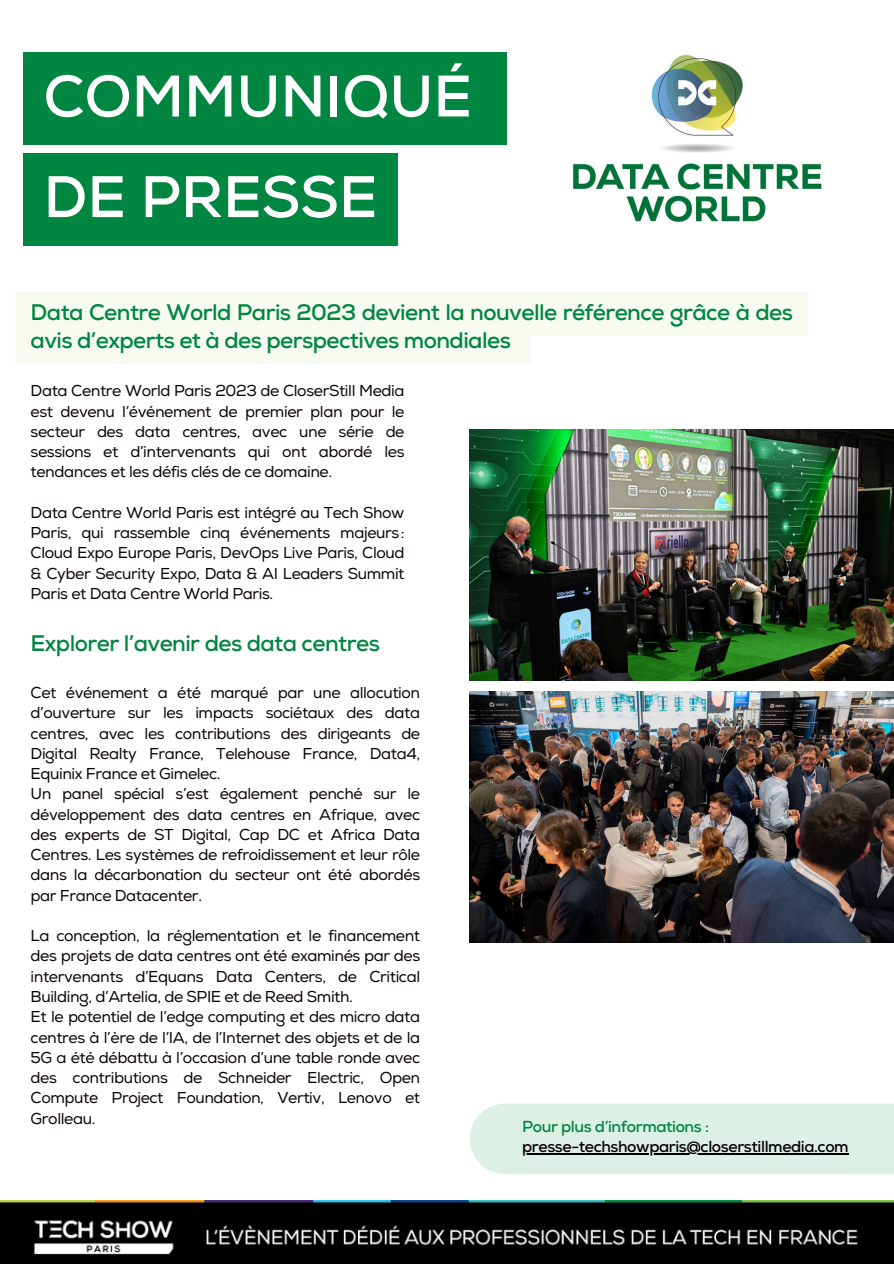
<style>
.page{position:relative;width:894px;height:1264px;background:#fff}
.page>*{position:absolute;margin:0;border:0;box-sizing:border-box;transform-origin:0 0}
.t1{font:700 58.35px "Nexa";color:#fff}
.t2{font:700 22.5px/28.2px "Nexa";letter-spacing:-.025em;color:#008641}
.t3{font:700 15.9px "Nexa";letter-spacing:-.025em;color:#0b0204}
.t4{font:700 15.9px "Nexa";letter-spacing:-.025em;color:#008641}
.t5{font:15.75px/20.2px "Nexa";letter-spacing:-.025em;color:#0b0204;text-align:justify}
</style>
<div class="page">
<img style="left:469px;top:429px;width:424px;height:251px">
<img style="left:469px;top:691px;width:424px;height:251px">
<img style="left:0;top:1200px;width:893px;height:63px">
<img style="left:572px;top:55px;width:250px;height:167px">
<div style="left:23px;top:52px;width:483px;height:93px;background:#008641"></div>
<svg style="left:16px;top:293px;width:791px;height:71px;fill:#f6faf1"></svg>
<div style="left:23px;top:153px;width:374px;height:93px;background:#008641"></div>
<div style="left:469px;top:1104px;width:424px;height:70px;background:#dcf0e6"></div>
<hr style="left:522px;top:1153px;width:326px;height:1px;background:#0b0204">
<h1 class="t1" style="left:43px;top:62px;width:430px">COMMUNIQUÉ</h1>
<h2 class="t1" style="left:43px;top:162px;width:335px">DE PRESSE</h2>
<h2 class="t2" style="left:31px;top:299px;width:763px">Data Centre World Paris 2023 devient la nouvelle référence grâce à des avis d’experts et à des perspectives mondiales</h2>
<p class="t5" style="left:31px;top:381px;width:375px">Data Centre World Paris 2023 de CloserStill Media est devenu l’événement de premier plan pour le secteur des data centres, avec une série de sessions et d’intervenants qui ont abordé les tendances et les défis clés de ce domaine.</p>
<p class="t5" style="left:31px;top:503px;width:375px">Data Centre World Paris est intégré au Tech Show Paris, qui rassemble cinq événements majeurs:<br>Cloud Expo Europe Paris, DevOps Live Paris, Cloud &amp; Cyber Security Expo, Data &amp; AI Leaders Summit Paris et Data Centre World Paris.</p>
<p class="t2" style="left:31px;top:630px;width:351px">Explorer l’avenir des data centres</p>
<p class="t5" style="left:31px;top:683px;width:391px">Cet événement a été marqué par une allocution d’ouverture sur les impacts sociétaux des data centres, avec les contributions des dirigeants de Digital Realty France, Telehouse France, Data4, Equinix France et Gimelec.</p>
<p class="t5" style="left:31px;top:784px;width:391px">Un panel spécial s’est également penché sur le développement des data centres en Afrique, avec des experts de ST Digital, Cap DC et Africa Data Centres. Les systèmes de refroidissement et leur rôle dans la décarbonation du secteur ont été abordés par France Datacenter.</p>
<p class="t5" style="left:31px;top:926px;width:391px">La conception, la réglementation et le financement des projets de data centres ont été examinés par des intervenants d’Equans Data Centers, de Critical Building, d’Artelia, de SPIE et de Reed Smith.</p>
<h3 class="t5" style="left:31px;top:1007px;width:391px">Et le potentiel de l’edge computing et des micro data centres à l’ère de l’IA, de l’Internet des objets et de la 5G a été débattu à l’occasion d’une table ronde avec des contributions de Schneider Electric, Open Compute Project Foundation, Vertiv, Lenovo et Grolleau.</h3>
<p class="t4" style="left:522px;top:1116px;width:188px">Pour plus d’informations :</p>
<p class="t3" style="left:522px;top:1137px;width:328px">presse-techshowparis@closerstillmedia.com</p>
</div>
